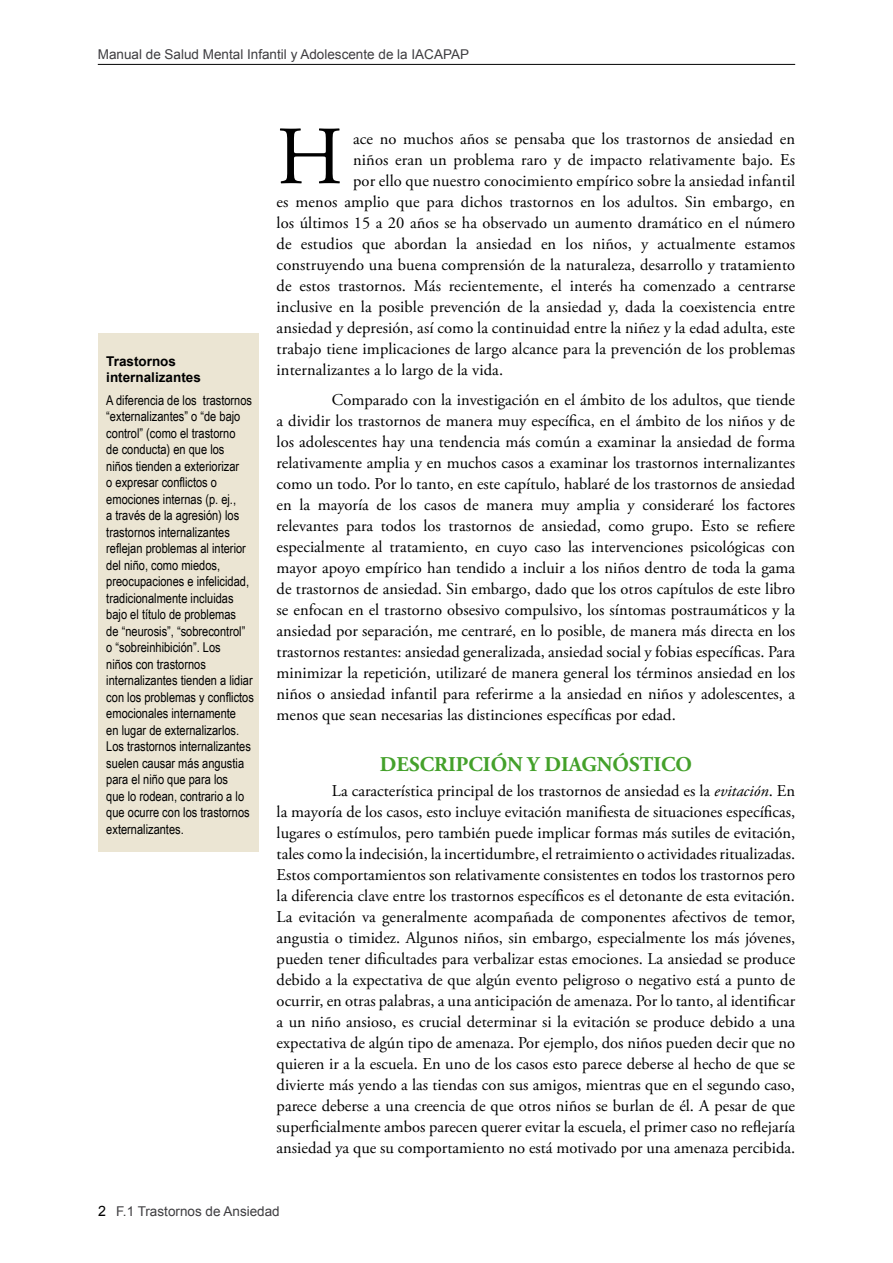
<style>
.page{position:relative;width:893px;height:1263px;background:#fff}
.page>*{position:absolute;margin:0;border:0;box-sizing:border-box;transform-origin:0 0}
.t1{font:82.5px "Adobe Garamond Pro";color:#000}
.t2{font:700 21px "Adobe Garamond Pro";color:#44a12b}
.t3{font:16.5px/21px "Adobe Garamond Pro";letter-spacing:.005em;color:#000;text-align:justify}
.t4{font:13.5px/16.5px "Arial Narrow";color:#000}
.t5{font:13.5px "Arial";color:#3e3d40}
.t6{font:700 13.5px/16.5px "Arial";color:#000}
.s1{font-style:italic}
.s2{font-size:14.25px;color:#000}
</style>
<div class="page">
<hr style="left:98px;top:64px;width:697px;height:1px;background:#000">
<div style="left:98px;top:334px;width:161px;height:518px;background:#ebe5d3"></div>
<p class="t5" style="left:98px;top:45px;width:373px">Manual de Salud Mental Infantil y Adolescente de la IACAPAP</p>
<p class="t6" style="left:106px;top:353px;width:96px">Trastornos internalizantes</p>
<p class="t4" style="left:106px;top:391px;width:149px">A diferencia de los trastornos “externalizantes” o “de bajo control” (como el trastorno<br>de conducta) en que los niños tienden a exteriorizar<br>o expresar conflictos o emociones internas (p. ej.,<br>a través de la agresión) los trastornos internalizantes reflejan problemas al interior del niño, como miedos, preocupaciones e infelicidad, tradicionalmente incluidas bajo el título de problemas<br>de “neurosis”, “sobrecontrol” o “sobreinhibición”. Los<br>niños con trastornos internalizantes tienden a lidiar con los problemas y conflictos emocionales internamente<br>en lugar de externalizarlos.<br>Los trastornos internalizantes suelen causar más angustia para el niño que para los<br>que lo rodean, contrario a lo que ocurre con los trastornos externalizantes.</p>
<p class="t1" style="left:277px;top:107px;width:68px">H</p>
<p class="t3" style="left:353px;top:129px;width:444px">ace no muchos años se pensaba que los trastornos de ansiedad en</p>
<p class="t3" style="left:353px;top:150px;width:443px">niños eran un problema raro y de impacto relativamente bajo. Es</p>
<p class="t3" style="left:353px;top:171px;width:444px">por ello que nuestro conocimiento empírico sobre la ansiedad infantil</p>
<p class="t3" style="left:277px;top:192px;width:520px">es menos amplio que para dichos trastornos en los adultos. Sin embargo, en</p>
<p class="t3" style="left:277px;top:213px;width:520px">los últimos 15 a 20 años se ha observado un aumento dramático en el número</p>
<p class="t3" style="left:277px;top:234px;width:520px">de estudios que abordan la ansiedad en los niños, y actualmente estamos</p>
<p class="t3" style="left:277px;top:255px;width:520px">construyendo una buena comprensión de la naturaleza, desarrollo y tratamiento</p>
<p class="t3" style="left:277px;top:276px;width:520px">de estos trastornos. Más recientemente, el interés ha comenzado a centrarse</p>
<p class="t3" style="left:277px;top:297px;width:520px">inclusive en la posible prevención de la ansiedad y, dada la coexistencia entre</p>
<p class="t3" style="left:277px;top:318px;width:520px">ansiedad y depresión, así como la continuidad entre la niñez y la edad adulta, este</p>
<p class="t3" style="left:277px;top:339px;width:520px">trabajo tiene implicaciones de largo alcance para la prevención de los problemas</p>
<p class="t3" style="left:277px;top:360px;width:228px">internalizantes a lo largo de la vida.</p>
<p class="t3" style="left:277px;top:390px;width:520px;text-indent:55px">Comparado con la investigación en el ámbito de los adultos, que tiende a dividir los trastornos de manera muy específica, en el ámbito de los niños y de los adolescentes hay una tendencia más común a examinar la ansiedad de forma relativamente amplia y en muchos casos a examinar los trastornos internalizantes como un todo. Por lo tanto, en este capítulo, hablaré de los trastornos de ansiedad en la mayoría de los casos de manera muy amplia y consideraré los factores relevantes para todos los trastornos de ansiedad, como grupo. Esto se refiere especialmente al tratamiento, en cuyo caso las intervenciones psicológicas con mayor apoyo empírico han tendido a incluir a los niños dentro de toda la gama de trastornos de ansiedad. Sin embargo, dado que los otros capítulos de este libro se enfocan en el trastorno obsesivo compulsivo, los síntomas postraumáticos y la ansiedad por separación, me centraré, en lo posible, de manera más directa en los trastornos restantes: ansiedad generalizada, ansiedad social y fobias específicas. Para minimizar la repetición, utilizaré de manera general los términos ansiedad en los niños o ansiedad infantil para referirme a la ansiedad en niños y adolescentes, a menos que sean necesarias las distinciones específicas por edad.</p>
<p class="t2" style="left:380px;top:752px;width:313px">DESCRIPCIÓN Y DIAGNÓSTICO</p>
<p class="t3" style="left:277px;top:781px;width:520px;text-indent:55px">La característica principal de los trastornos de ansiedad es la <span class="s1">evitación</span>. En la mayoría de los casos, esto incluye evitación manifiesta de situaciones específicas, lugares o estímulos, pero también puede implicar formas más sutiles de evitación, tales como la indecisión, la incertidumbre, el retraimiento o actividades ritualizadas.<br>Estos comportamientos son relativamente consistentes en todos los trastornos pero la diferencia clave entre los trastornos específicos es el detonante de esta evitación.<br>La evitación va generalmente acompañada de componentes afectivos de temor, angustia o timidez. Algunos niños, sin embargo, especialmente los más jóvenes, pueden tener dificultades para verbalizar estas emociones. La ansiedad se produce debido a la expectativa de que algún evento peligroso o negativo está a punto de ocurrir, en otras palabras, a una anticipación de amenaza. Por lo tanto, al identificar a un niño ansioso, es crucial determinar si la evitación se produce debido a una expectativa de algún tipo de amenaza. Por ejemplo, dos niños pueden decir que no quieren ir a la escuela. En uno de los casos esto parece deberse al hecho de que se divierte más yendo a las tiendas con sus amigos, mientras que en el segundo caso, parece deberse a una creencia de que otros niños se burlan de él. A pesar de que superficialmente ambos parecen querer evitar la escuela, el primer caso no reflejaría ansiedad ya que su comportamiento no está motivado por una amenaza percibida.</p>
<p class="t5" style="left:98px;top:1203px;width:183px"><span class="s2">2</span> F.1 Trastornos de Ansiedad</p>
</div>
